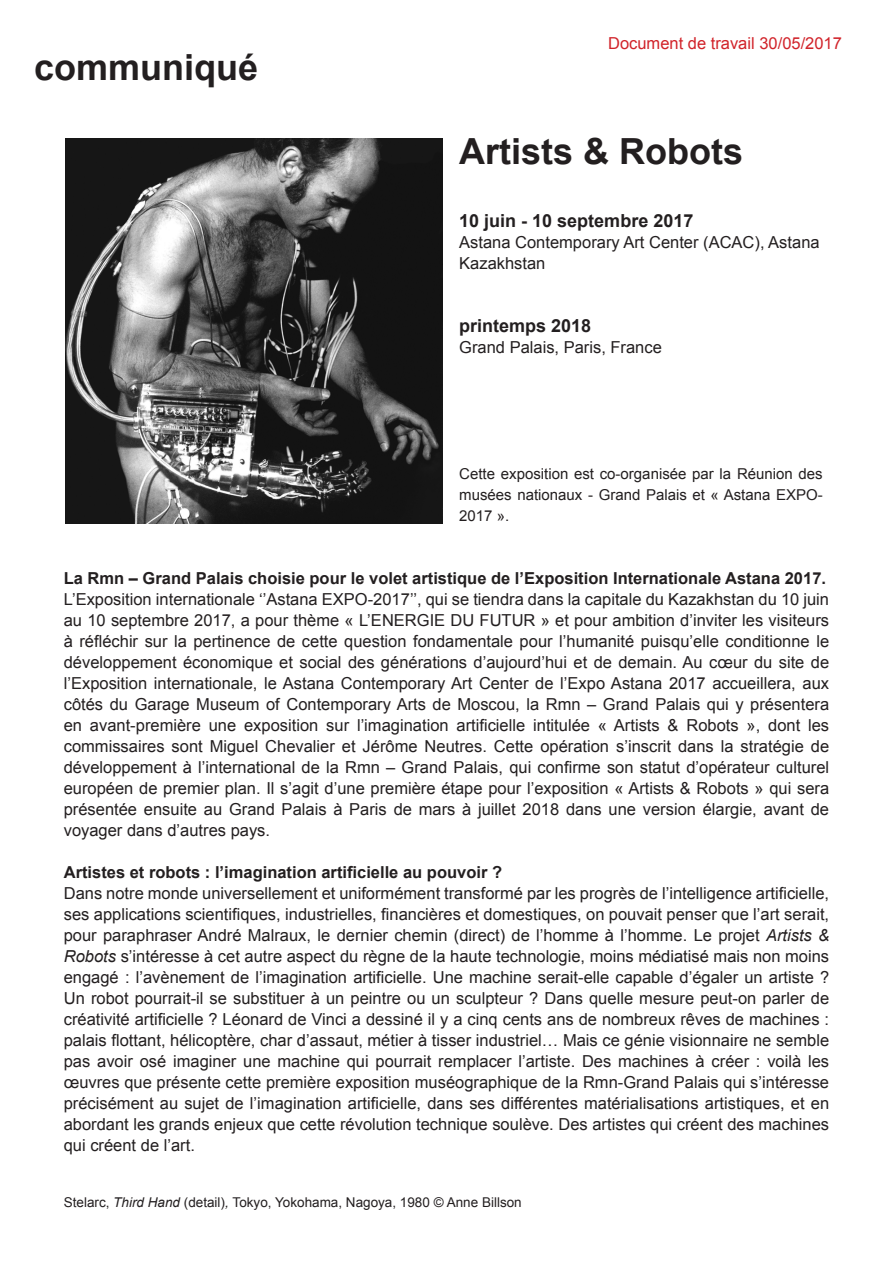
<style>
.page{position:relative;width:893px;height:1263px;background:#fff}
.page>*{position:absolute;margin:0;border:0;box-sizing:border-box;transform-origin:0 0}
.t1{font:700 36px "Arial";color:#231f20}
.t2{font:700 18px "Arial";color:#231f20}
.t3{font:16.5px/21px "Arial";color:#231f20;text-align:justify}
.t4{font:700 16.5px "Arial";color:#231f20}
.t5{font:16.5px "Arial";color:#d1232a}
.t6{font:15px/21px "Arial";color:#231f20;text-align:justify}
.t7{font:13.5px "Arial";color:#231f20}
.s1{font-style:italic}
</style>
<div class="page">
<img style="left:65px;top:138px;width:378px;height:385px">
<p class="t1" style="left:34px;top:44px;width:226px">communiqué</p>
<p class="t5" style="left:608px;top:32px;width:235px">Document de travail 30/05/2017</p>
<p class="t1" style="left:459px;top:128px;width:286px">Artists &amp; Robots</p>
<p class="t2" style="left:459px;top:209px;width:236px">10 juin - 10 septembre 2017</p>
<p class="t3" style="left:459px;top:232px;width:362px">Astana Contemporary Art Center (ACAC), Astana</p>
<p class="t3" style="left:459px;top:253px;width:88px">Kazakhstan</p>
<p class="t2" style="left:459px;top:314px;width:134px">printemps 2018</p>
<p class="t3" style="left:459px;top:337px;width:204px">Grand Palais, Paris, France</p>
<p class="t6" style="left:459px;top:464px;width:365px">Cette exposition est co-organisée par la Réunion des musées nationaux - Grand Palais et « Astana EXPO-2017 ».</p>
<p class="t4" style="left:64px;top:567px;width:764px">La Rmn – Grand Palais choisie pour le volet artistique de l’Exposition Internationale Astana 2017.</p>
<p class="t3" style="left:64px;top:589px;width:767px">L’Exposition internationale ‘’Astana EXPO-2017’’, qui se tiendra dans la capitale du Kazakhstan du 10 juin au 10 septembre 2017, a pour thème « L’ENERGIE DU FUTUR » et pour ambition d’inviter les visiteurs à réfléchir sur la pertinence de cette question fondamentale pour l’humanité puisqu’elle conditionne le développement économique et social des générations d’aujourd’hui et de demain. Au cœur du site de l’Exposition internationale, le Astana Contemporary Art Center de l’Expo Astana 2017 accueillera, aux</p>
<p class="t3" style="left:64px;top:694px;width:767px">côtés du Garage Museum of Contemporary Arts de Moscou, la Rmn – Grand Palais qui y présentera en avant-première une exposition sur l’imagination artificielle intitulée « Artists &amp; Robots », dont les commissaires sont Miguel Chevalier et Jérôme Neutres. Cette opération s’inscrit dans la stratégie de développement à l’international de la Rmn – Grand Palais, qui confirme son statut d’opérateur culturel européen de premier plan. Il s’agit d’une première étape pour l’exposition « Artists &amp; Robots » qui sera présentée ensuite au Grand Palais à Paris de mars à juillet 2018 dans une version élargie, avant de voyager dans d’autres pays.</p>
<p class="t4" style="left:64px;top:861px;width:440px">Artistes et robots : l’imagination artificielle au pouvoir ?</p>
<p class="t3" style="left:64px;top:883px;width:767px">Dans notre monde universellement et uniformément transformé par les progrès de l’intelligence artificielle, ses applications scientifiques, industrielles, financières et domestiques, on pouvait penser que l’art serait, pour paraphraser André Malraux, le dernier chemin (direct) de l’homme à l’homme. Le projet <span class="s1">Artists &amp; Robots</span> s’intéresse à cet autre aspect du règne de la haute technologie, moins médiatisé mais non moins engagé : l’avènement de l’imagination artificielle. Une machine serait-elle capable d’égaler un artiste ?<br>Un robot pourrait-il se substituer à un peintre ou un sculpteur ? Dans quelle mesure peut-on parler de créativité artificielle ? Léonard de Vinci a dessiné il y a cinq cents ans de nombreux rêves de machines : palais flottant, hélicoptère, char d’assaut, métier à tisser industriel… Mais ce génie visionnaire ne semble pas avoir osé imaginer une machine qui pourrait remplacer l’artiste. Des machines à créer : voilà les œuvres que présente cette première exposition muséographique de la Rmn-Grand Palais qui s’intéresse précisément au sujet de l’imagination artificielle, dans ses différentes matérialisations artistiques, et en abordant les grands enjeux que cette révolution technique soulève. Des artistes qui créent des machines qui créent de l’art.</p>
<p class="t7" style="left:64px;top:1193px;width:459px">Stelarc, <span class="s1">Third Hand</span> (detail)<span class="s1">,</span> Tokyo, Yokohama, Nagoya, 1980 © Anne Billson</p>
</div>
